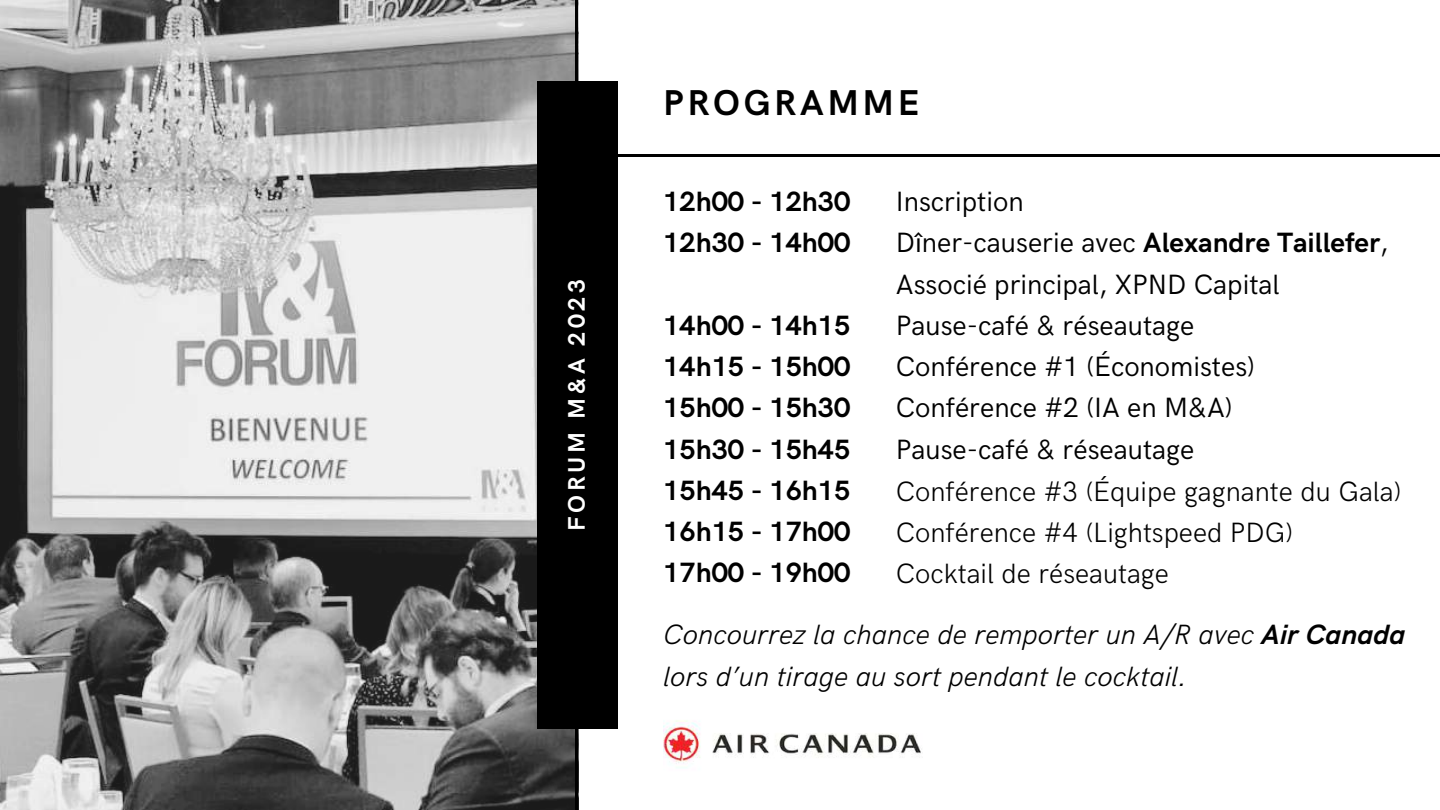
<style>
.page{position:relative;width:1440px;height:810px;background:#fff}
.page>*{position:absolute;margin:0;border:0;box-sizing:border-box;transform-origin:0 0}
.t1{font:700 36px "HK Grotesk";letter-spacing:.1em;color:#000}
.t2{font:28px/41.2px "HK Grotesk";color:#000}
.t3{font:700 28px/41.2px "HK Grotesk";color:#000}
.t4{font:italic 300 28px/42px "HK Grotesk";color:#000}
.t5{font:300 28px/41.2px "HK Grotesk";color:#000}
.t6{font:700 24px "HK Grotesk";letter-spacing:.15em;color:#fff}
.s1{font-weight:700}
</style>
<div class="page">
<img style="left:0;top:0;width:575px;height:810px">
<hr style="left:575px;top:0;width:3px;height:810px;background:#000">
<hr style="left:555px;top:154px;width:885px;height:3px;background:#000">
<div style="left:537px;top:81px;width:81px;height:648px;background:#000"></div>
<img style="left:663px;top:720px;width:259px;height:48px">
<p class="t6" style="left:563px;top:531px;width:253px;rotate:-90deg">FORUM M&amp;A 2023</p>
<p class="t1" style="left:663px;top:82px;width:258px">PROGRAMME</p>
<p class="t3" style="left:663px;top:182px;width:189px">12h00 - 12h30<br>12h30 - 14h00</p>
<p class="t2" style="left:896px;top:182px;width:494px">Inscription<br>Dîner-causerie avec <span class="s1">Alexandre Taillefer</span>,<br>Associé principal, XPND Capital<br>Pause-café &amp; réseautage<br>Conférence #1 (Économistes)<br>Conférence #2 (IA en M&amp;A)<br>Pause-café &amp; réseautage</p>
<p class="t5" style="left:896px;top:472px;width:507px">Conférence #3 (Équipe gagnante du Gala)<br>Conférence #4 (Lightspeed PDG)<br>Cocktail de réseautage</p>
<p class="t4" style="left:663px;top:614px;width:744px">Concourrez la chance de remporter un A/R avec <span class="s1">Air Canada </span>lors d’un tirage au sort pendant le cocktail.</p>
<p class="t3" style="left:663px;top:306px;width:189px;text-align:justify">14h00 - 14h15<br>14h15 - 15h00<br>15h00 - 15h30<br>15h30 - 15h45<br>15h45 - 16h15<br>16h15 - 17h00<br>17h00 - 19h00</p>
</div>
